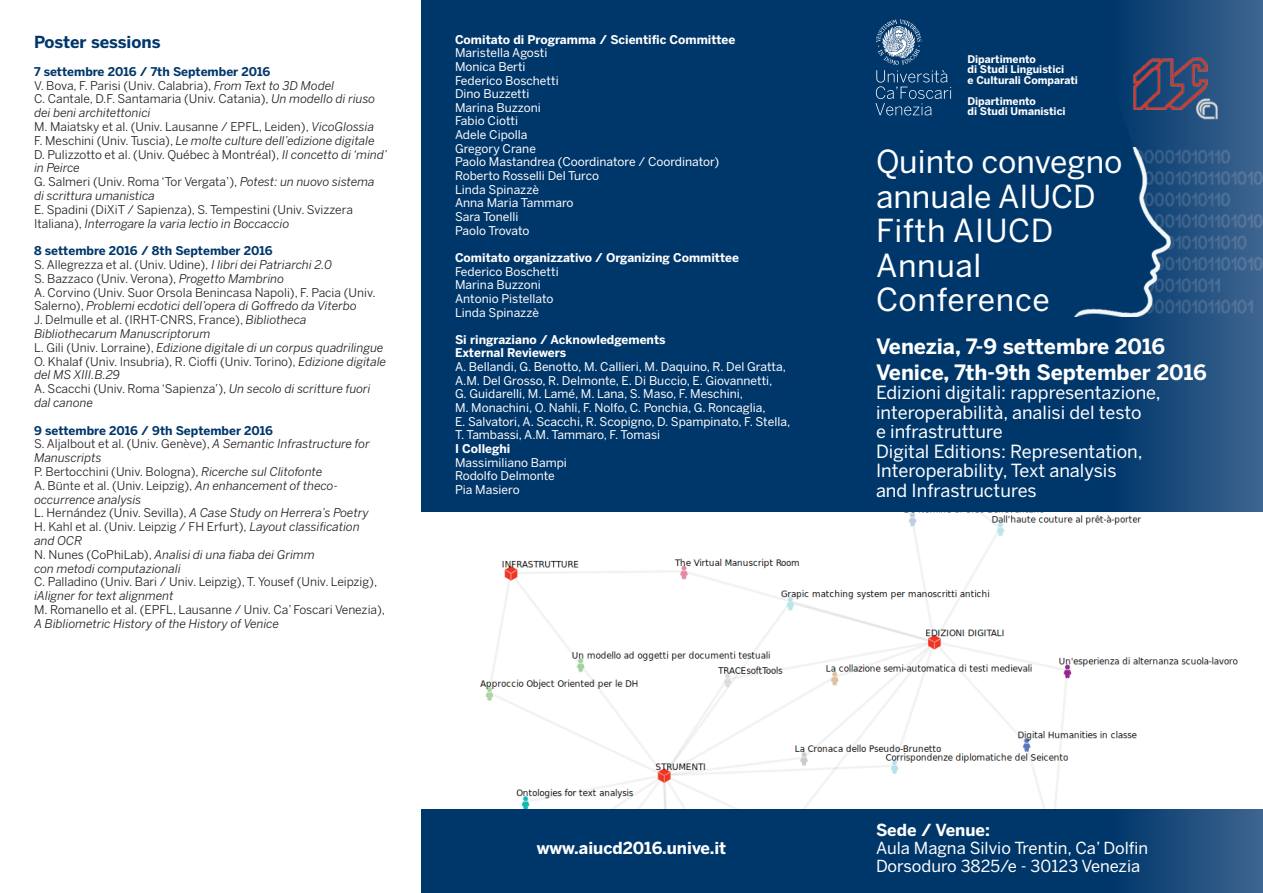
<style>
.page{position:relative;width:1263px;height:893px;background:#fff}
.page>*{position:absolute;margin:0;border:0;box-sizing:border-box;transform-origin:0 0}
.t1{font:31.5px/34.5px "Benton Sans";color:#fff}
.t2{font:700 21px/25.2px "Benton Sans";color:#fff}
.t3{font:18px/19.5px "Benton Sans";color:#fff}
.t4{font:16.5px/18px "Benton Sans";color:#fff}
.t5{font:700 16.5px "Benton Sans";color:#fff}
.t6{font:700 16.5px "Benton Sans";letter-spacing:-.005em;color:#00376b}
.t7{font:12px/13.8px "Benton Sans";color:#231f20}
.t8{font:12px/13.6px "Benton Sans";color:#fff}
.t9{font:italic 12px/13.8px "Benton Sans";color:#231f20}
.t10{font:700 12px/13.6px "Benton Sans";color:#fff}
.t11{font:700 10.5px/10.5px "Benton Sans";color:#fff}
.s1{font-weight:700;color:#00376b}
.s2{font-style:italic}
.s3{font-weight:700;font-style:normal;color:#00376b}
.s4{font-style:normal}
</style>
<div class="page">
<div style="left:421px;top:0;width:842px;height:893px;background:#00376b"></div>
<svg style="left:951px;top:0;width:312px;height:893px"></svg>
<img style="left:1058px;top:148px;width:204px;height:169px">
<img style="left:421px;top:513px;width:842px;height:297px">
<img style="left:1129px;top:55px;width:93px;height:68px">
<svg style="left:875px;top:20px;width:76px;height:95px"></svg>
<h3 class="t6" style="left:34px;top:32px;width:128px">Poster sessions</h3>
<p class="t7" style="left:34px;top:64px;width:354px"><span class="s1">7 settembre 2016 / 7th September 2016<br></span>V. Bova, F. Parisi (Univ. Calabria), <span class="s2">From Text to 3D Model<br></span>C. Cantale, D.F. Santamaria (Univ. Catania), <span class="s2">Un modello di riuso dei beni architettonici<br></span>M. Maiatsky et al. (Univ. Lausanne / EPFL, Leiden), <span class="s2">VicoGlossia<br></span>F. Meschini (Univ. Tuscia), <span class="s2">Le molte culture dell’edizione digitale </span>D. Pulizzotto et al. (Univ. Québec à Montréal), <span class="s2">Il concetto di ‘mind’ in Peirce<br></span>G. Salmeri (Univ. Roma ‘Tor Vergata’), <span class="s2">Potest: un nuovo sistema di scrittura umanistica</span></p>
<p class="t7" style="left:34px;top:202px;width:320px">E. Spadini (DiXiT / Sapienza), S. Tempestini (Univ. Svizzera<br>Italiana), <span class="s2">Interrogare la varia lectio in Boccaccio</span></p>
<p class="t7" style="left:34px;top:244px;width:353px"><span class="s1">8 settembre 2016 / 8th September 2016<br></span>S. Allegrezza et al. (Univ. Udine), <span class="s2">I libri dei Patriarchi 2.0<br></span>S. Bazzaco (Univ. Verona), <span class="s2">Progetto Mambrino<br></span>A. Corvino (Univ. Suor Orsola Benincasa Napoli), F. Pacia (Univ.<br>Salerno), <span class="s2">Problemi ecdotici dell’opera di Goffredo da Viterbo<br></span>J. Delmulle et al. (IRHT-CNRS, France), <span class="s2">Bibliotheca Bibliothecarum Manuscriptorum<br></span>L. Gili (Univ. Lorraine), <span class="s2">Edizione digitale di un corpus quadrilingue </span>O. Khalaf (Univ. Insubria), R. Cioffi (Univ. Torino), <span class="s2">Edizione digitale del MS XIII.B.29<br></span>A. Scacchi (Univ. Roma ‘Sapienza’), <span class="s2">Un secolo di scritture fuori dal canone</span></p>
<p class="t9" style="left:34px;top:423px;width:337px"><span class="s3">9 settembre 2016 / 9th September 2016<br></span><span class="s4">S. Aljalbout et al. (Univ. Genève),</span> A Semantic Infrastructure for Manuscripts<br><span class="s4">P. Bertocchini (Univ. Bologna),</span> Ricerche sul Clitofonte<br><span class="s4">A. Bünte et al. (Univ. Leipzig),</span> An enhancement of theco&shy;occurrence analysis<br><span class="s4">L. Hernández (Univ. Sevilla),</span> A Case Study on Herrera’s Poetry <span class="s4">H. Kahl et al. (Univ. Leipzig / FH Erfurt),</span> Layout classification and OCR<br><span class="s4">N. Nunes (CoPhiLab),</span> Analisi di una fiaba dei Grimm<br>con metodi computazionali</p>
<p class="t7" style="left:34px;top:575px;width:345px">C. Palladino (Univ. Bari / Univ. Leipzig), T. Yousef (Univ. Leipzig),</p>
<p class="t9" style="left:34px;top:589px;width:141px">iAligner for text alignment</p>
<p class="t7" style="left:34px;top:603px;width:353px">M. Romanello et al. (EPFL, Lausanne / Univ. Ca’ Foscari Venezia),</p>
<p class="t9" style="left:34px;top:616px;width:246px">A Bibliometric History of the History of Venice</p>
<p class="t10" style="left:455px;top:32px;width:282px">Comitato di Programma / Scientific Committee</p>
<p class="t8" style="left:455px;top:46px;width:266px">Maristella Agosti<br>Monica Berti<br>Federico Boschetti<br>Dino Buzzetti<br>Marina Buzzoni<br>Fabio Ciotti<br>Adele Cipolla<br>Gregory Crane<br>Paolo Mastandrea (Coordinatore / Coordinator)<br>Roberto Rosselli Del Turco<br>Linda Spinazzè<br>Anna Maria Tammaro<br>Sara Tonelli<br>Paolo Trovato</p>
<p class="t10" style="left:455px;top:251px;width:286px">Comitato organizzativo / Organizing Committee</p>
<p class="t8" style="left:455px;top:264px;width:105px">Federico Boschetti<br>Marina Buzzoni<br>Antonio Pistellato<br>Linda Spinazzè</p>
<p class="t10" style="left:455px;top:332px;width:212px">Si ringraziano / Acknowledgements<br>External Reviewers</p>
<p class="t8" style="left:455px;top:360px;width:337px">A. Bellandi, G. Benotto, M. Callieri, M. Daquino, R. Del Gratta, A.M. Del Grosso, R. Delmonte, E. Di Buccio, E. Giovannetti,<br>G. Guidarelli, M. Lamé, M. Lana, S. Maso, F. Meschini,<br>M. Monachini, O. Nahli, F. Nolfo, C. Ponchia, G. Roncaglia,<br>E. Salvatori, A. Scacchi, R. Scopigno, D. Spampinato, F. Stella, T. Tambassi, A.M. Tammaro, F. Tomasi</p>
<p class="t10" style="left:455px;top:442px;width:57px">I Colleghi</p>
<p class="t8" style="left:455px;top:455px;width:113px">Massimiliano Bampi<br>Rodolfo Delmonte<br>Pia Masiero</p>
<h3 class="t5" style="left:537px;top:838px;width:191px">www.aiucd2016.unive.it</h3>
<p class="t11" style="left:967px;top:54px;width:112px">Dipartimento<br>di Studi Linguistici<br>e Culturali Comparati</p>
<p class="t11" style="left:967px;top:96px;width:100px">Dipartimento<br>di Studi Umanistici</p>
<h1 class="t1" style="left:876px;top:144px;width:248px">Quinto convegno annuale AIUCD<br>Fifth AIUCD<br>Annual<br>Conference</h1>
<h2 class="t2" style="left:876px;top:334px;width:332px">Venezia, 7-9 settembre 2016<br>Venice, 7th-9th September 2016</h2>
<h3 class="t3" style="left:876px;top:383px;width:286px">Edizioni digitali: rappresentazione, interoperabilità, analisi del testo<br>e infrastrutture<br>Digital Editions: Representation,<br>Interoperability, Text analysis<br>and Infrastructures</h3>
<h3 class="t5" style="left:876px;top:820px;width:115px">Sede / Venue:</h3>
<h3 class="t4" style="left:876px;top:838px;width:274px">Aula Magna Silvio Trentin, Ca’ Dolfin<br>Dorsoduro 3825/e - 30123 Venezia</h3>
</div>
